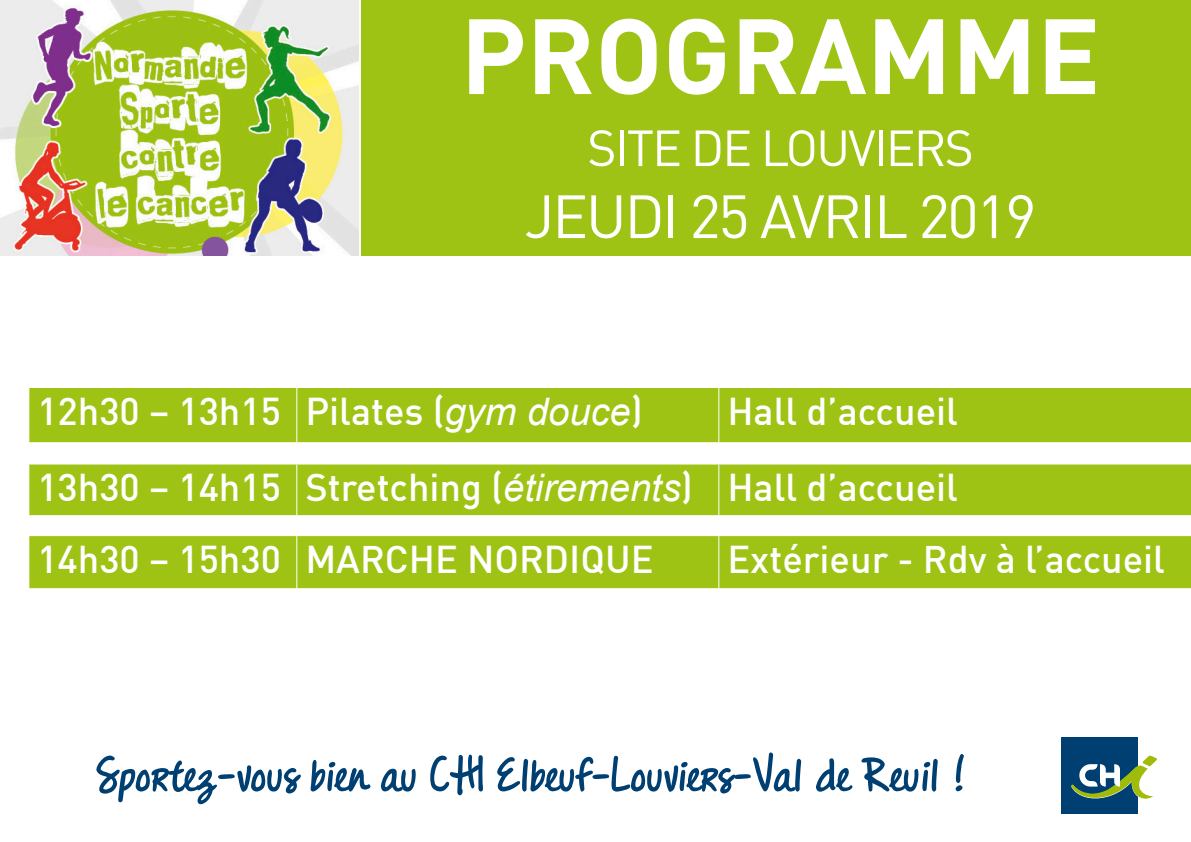
<style>
.page{position:relative;width:1191px;height:842px;background:#fff}
.page>*{position:absolute;margin:0;border:0;box-sizing:border-box;transform-origin:0 0}
.t1{font:700 105px "DIN";color:#fff}
.t2{font:60px "DIN";letter-spacing:-.04em;color:#fff}
.t3{font:700 50px "DJB Messy Amanda Goes";color:#003f71}
.t4{font:50px "DIN";letter-spacing:-.04em;color:#fff}
.t5{font:500 38px "DIN";color:#fff}
.s1{font-family:"Arial";font-weight:400;font-style:italic}
</style>
<div class="page">
<img style="left:0;top:0;width:358px;height:255px">
<div style="left:361px;top:0;width:830px;height:255px;background:#9fc314"></div>
<div style="left:29px;top:388px;width:1161px;height:54px;background:#9fc314"></div>
<div style="left:29px;top:464px;width:1161px;height:51px;background:#9fc314"></div>
<div style="left:29px;top:536px;width:1161px;height:52px;background:#9fc314"></div>
<hr style="left:296px;top:388px;width:1px;height:54px;background:#fff">
<hr style="left:718px;top:388px;width:1px;height:54px;background:#fff">
<hr style="left:296px;top:464px;width:1px;height:51px;background:#fff">
<hr style="left:718px;top:464px;width:1px;height:51px;background:#fff">
<hr style="left:296px;top:536px;width:1px;height:52px;background:#fff">
<hr style="left:718px;top:536px;width:1px;height:52px;background:#fff">
<div style="left:1061px;top:737px;width:76px;height:77px;background:#003f71"></div>
<svg style="left:1071px;top:755px;width:86px;height:46px"></svg>
<p class="t1" style="left:460px;top:-13px;width:641px">PROGRAMME</p>
<p class="t4" style="left:587px;top:117px;width:388px">SITE DE LOUVIERS</p>
<p class="t2" style="left:524px;top:179px;width:513px">JEUDI 25 AVRIL 2019</p>
<p class="t5" style="left:37px;top:387px;width:245px">12h30 – 13h15</p>
<p class="t5" style="left:305px;top:387px;width:339px">Pilates (<span class="s1">gym douce</span>)</p>
<p class="t5" style="left:727px;top:387px;width:232px">Hall d’accueil</p>
<p class="t5" style="left:37px;top:463px;width:245px">13h30 – 14h15</p>
<p class="t5" style="left:305px;top:463px;width:389px">Stretching (<span class="s1">étirements</span>)</p>
<p class="t5" style="left:727px;top:463px;width:232px">Hall d’accueil</p>
<p class="t5" style="left:37px;top:535px;width:245px">14h30 – 15h30</p>
<p class="t5" style="left:305px;top:535px;width:350px">MARCHE NORDIQUE</p>
<p class="t5" style="left:727px;top:535px;width:439px">Extérieur - Rdv à l’accueil</p>
<p class="t3" style="left:96px;top:746px;width:870px">Sportez-vous bien au CHI Elbeuf-Louviers-Val de Reuil !</p>
</div>
